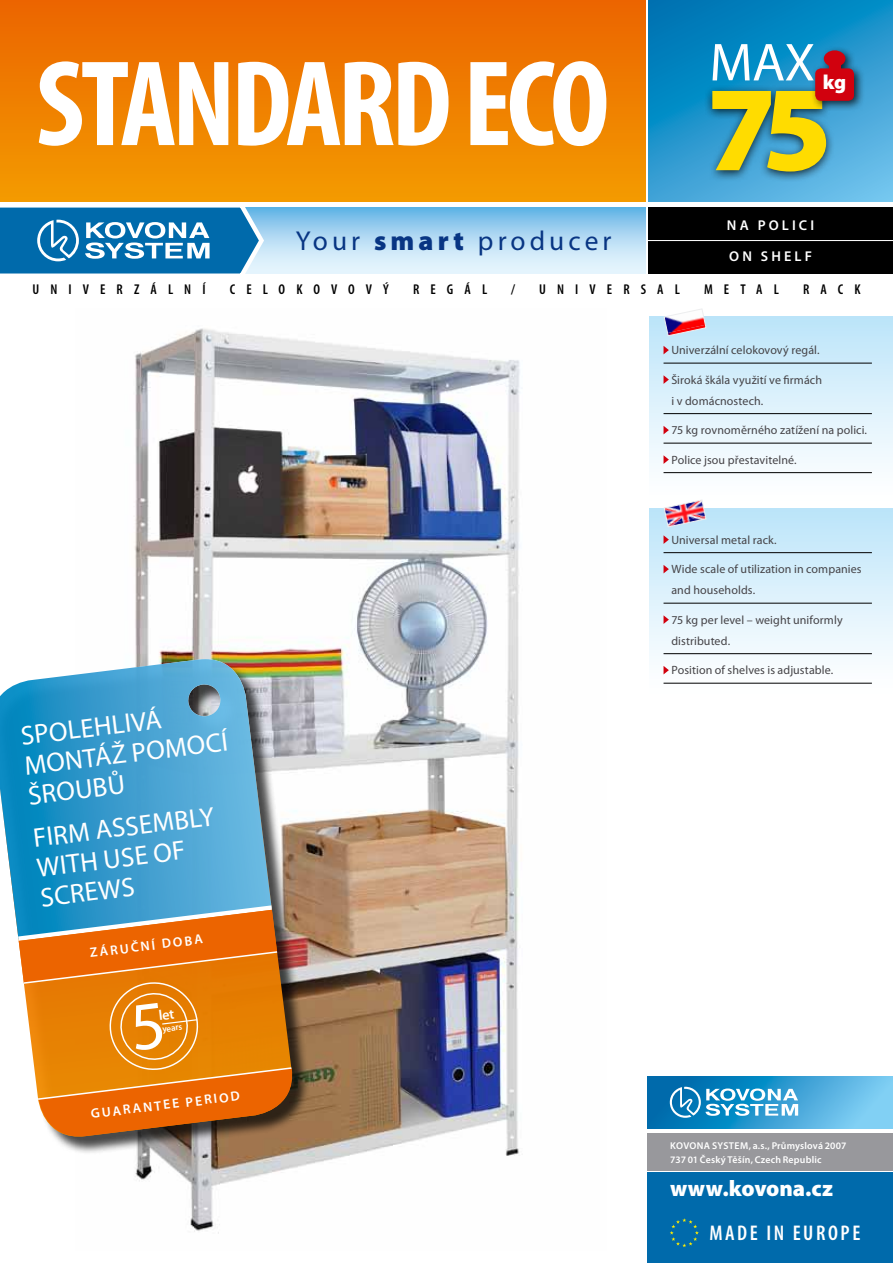
<style>
.page{position:relative;width:893px;height:1263px;background:#fff}
.page>*{position:absolute;margin:0;border:0;box-sizing:border-box;transform-origin:0 0}
.t1{font:700 condensed 123px "Myriad Pro";letter-spacing:-.04em;color:#fff}
.t2{font:53.85px "Myriad Pro";color:#fff}
.t3{font:27.45px "Myriad Pro";letter-spacing:.15em;color:#083583}
.t4{font:27px/30px "Myriad Pro";color:#fff}
.t5{font:900 22.5px "Myriad Pro";color:#fff}
.t6{font:600 condensed 21.3px "Myriad Pro";color:#fff}
.t7{font:900 20.25px "Myriad Pro";color:#fff}
.t8{font:600 condensed 14.25px "Myriad Pro";letter-spacing:.78em;color:#000}
.t9{font:600 14.25px "Myriad Pro";letter-spacing:.22em;color:#fff}
.t10{font:600 13.5px "Myriad Pro";color:#fff}
.t11{font:12px/21px "Myriad Pro";letter-spacing:.01em;color:#454347}
.t12{font:600 9.9px/13.5px "Myriad Pro";letter-spacing:.015em;color:#fff}
.t13{font:600 9px "Myriad Pro";color:#fff}
.s1{font-weight:900}
</style>
<div class="page">
<img style="left:134px;top:328px;width:386px;height:906px">
<div style="left:649px;top:316px;width:244px;height:187px;background:linear-gradient(to bottom,#bae2f7,#fffffe)"></div>
<div style="left:649px;top:509px;width:244px;height:186px;background:linear-gradient(to bottom,#bce4f8,#fff)"></div>
<hr style="left:663px;top:363px;width:209px;height:1px;background:#000">
<hr style="left:663px;top:413px;width:209px;height:1px;background:#000">
<hr style="left:663px;top:443px;width:209px;height:1px;background:#000">
<hr style="left:663px;top:472px;width:209px;height:1px;background:#000">
<hr style="left:663px;top:552px;width:209px;height:1px;background:#000">
<hr style="left:663px;top:603px;width:209px;height:1px;background:#000">
<hr style="left:663px;top:653px;width:209px;height:1px;background:#000">
<hr style="left:663px;top:683px;width:209px;height:1px;background:#000">
<svg style="left:663px;top:346px;width:6px;height:8px"></svg>
<svg style="left:663px;top:375px;width:6px;height:9px"></svg>
<svg style="left:663px;top:426px;width:6px;height:8px"></svg>
<svg style="left:663px;top:455px;width:6px;height:9px"></svg>
<svg style="left:663px;top:535px;width:6px;height:9px"></svg>
<svg style="left:663px;top:565px;width:6px;height:8px"></svg>
<svg style="left:663px;top:615px;width:6px;height:9px"></svg>
<svg style="left:663px;top:666px;width:6px;height:8px"></svg>
<svg style="left:663px;top:309px;width:44px;height:28px"></svg>
<svg style="left:663px;top:499px;width:44px;height:29px"></svg>
<div style="left:647px;top:1172px;width:246px;height:38px;background:#006aab"></div>
<div style="left:647px;top:1133px;width:246px;height:38px;background:#98989c"></div>
<svg style="left:647px;top:1076px;width:246px;height:52px;background:#3ea1d4"></svg>
<svg style="left:670px;top:1087px;width:128px;height:31px"></svg>
<div style="left:0;top:0;width:645px;height:202px;background:linear-gradient(to bottom,#eb6400,#f39b00)"></div>
<svg style="left:648px;top:0;width:245px;height:202px;background:#2195cc"></svg>
<div style="left:704px;top:85px;width:131px;height:98px;background:#000;opacity:.75"></div>
<svg style="left:268px;top:207px;width:377px;height:67px;background:#b0daf3"></svg>
<div style="left:648px;top:207px;width:245px;height:67px;background:#000"></div>
<div style="left:810px;top:46px;width:55px;height:66px;background:#000;opacity:.75"></div>
<div style="left:815px;top:68px;width:39px;height:33px;background:#d1010e;border-radius:6px"></div>
<div style="left:824px;top:50px;width:21px;height:17px;background:#d1010e;border-radius:50%"></div>
<div style="left:829px;top:56px;width:11px;height:14px;background:#d1010e"></div>
<hr style="left:647px;top:240px;width:246px;height:1px;background:#fff">
<svg style="left:0;top:201px;width:268px;height:73px"></svg>
<div style="left:647px;top:1211px;width:246px;height:52px;background:#006aab"></div>
<svg style="left:670px;top:1218px;width:29px;height:29px"></svg>
<div style="left:0;top:661px;width:310px;height:494px;background:#000;opacity:.71"></div>
<svg style="left:0;top:654px;width:297px;height:487px"></svg>
<svg style="left:0;top:659px;width:272px;height:280px;background:#4ca3cd"></svg>
<svg style="left:13px;top:903px;width:284px;height:238px;background:#d08131"></svg>
<h2 class="t2" style="left:709px;top:29px;width:107px">MAX</h2>
<h1 class="t1" style="left:36px;top:36px;width:797px">STANDARD ECO <sub>75</sub></h1>
<h3 class="t7" style="left:823px;top:71px;width:25px">kg</h3>
<h3 class="t3" style="left:296px;top:224px;width:317px">Your <span class="s1">smart</span> producer</h3>
<p class="t9" style="left:727px;top:216px;width:89px">Na polici</p>
<p class="t9" style="left:729px;top:247px;width:12px">ON</p>
<p class="t9" style="left:761px;top:247px;width:53px">SHELF</p>
<p class="t8" style="left:32px;top:282px;width:175px">UNIVERZÁLNÍ</p>
<p class="t8" style="left:230px;top:282px;width:161px">CELOKOVOVÝ</p>
<p class="t8" style="left:413px;top:282px;width:76px">REGÁL</p>
<p class="t8" style="left:511px;top:282px;width:5px">/</p>
<p class="t8" style="left:539px;top:282px;width:142px">UNIVERSAL</p>
<p class="t8" style="left:704px;top:282px;width:76px">METAL</p>
<p class="t8" style="left:803px;top:282px;width:59px">RACK</p>
<p class="t11" style="left:671px;top:340px;width:150px">Univerzální celokovový regál.</p>
<p class="t11" style="left:671px;top:369px;width:152px">Široká škála využití ve firmách i v domácnostech.</p>
<p class="t11" style="left:671px;top:420px;width:197px">75 kg rovnoměrného zatížení na polici.</p>
<p class="t11" style="left:671px;top:449px;width:127px">Police jsou přestavitelné.</p>
<h3 class="t4" style="left:19px;top:721px;width:206px;rotate:-7deg">Spolehlivá montáž pomocí šroubů</h3>
<h3 class="t4" style="left:32px;top:823px;width:182px;rotate:-7deg">Firm ass embly with us e of screws</h3>
<p class="t10" style="left:89px;top:944px;width:115px;rotate:-7deg">Zár uční doba</p>
<p class="t13" style="left:162px;top:1023px;width:22px;rotate:-7deg">years</p>
<p class="t10" style="left:90px;top:1105px;width:151px;rotate:-7deg">Guar antee Per iod</p>
<p class="t11" style="left:671px;top:529px;width:107px">Universal metal rack.</p>
<p class="t11" style="left:671px;top:559px;width:192px">Wide scale of utilization in companies and households.</p>
<p class="t11" style="left:671px;top:609px;width:173px">75 kg per level – weight uniformly distributed.</p>
<p class="t11" style="left:671px;top:660px;width:163px">Position of shelves is adjustable.</p>
<p class="t12" style="left:670px;top:1139px;width:178px">kovona system, a.s., Průmyslová 2007<br>737 01 Český Těšín, Czech Republic</p>
<h3 class="t5" style="left:670px;top:1176px;width:164px">www.kovona.cz</h3>
<h3 class="t6" style="left:709px;top:1221px;width:150px">MA DE IN EURO PE</h3>
</div>
